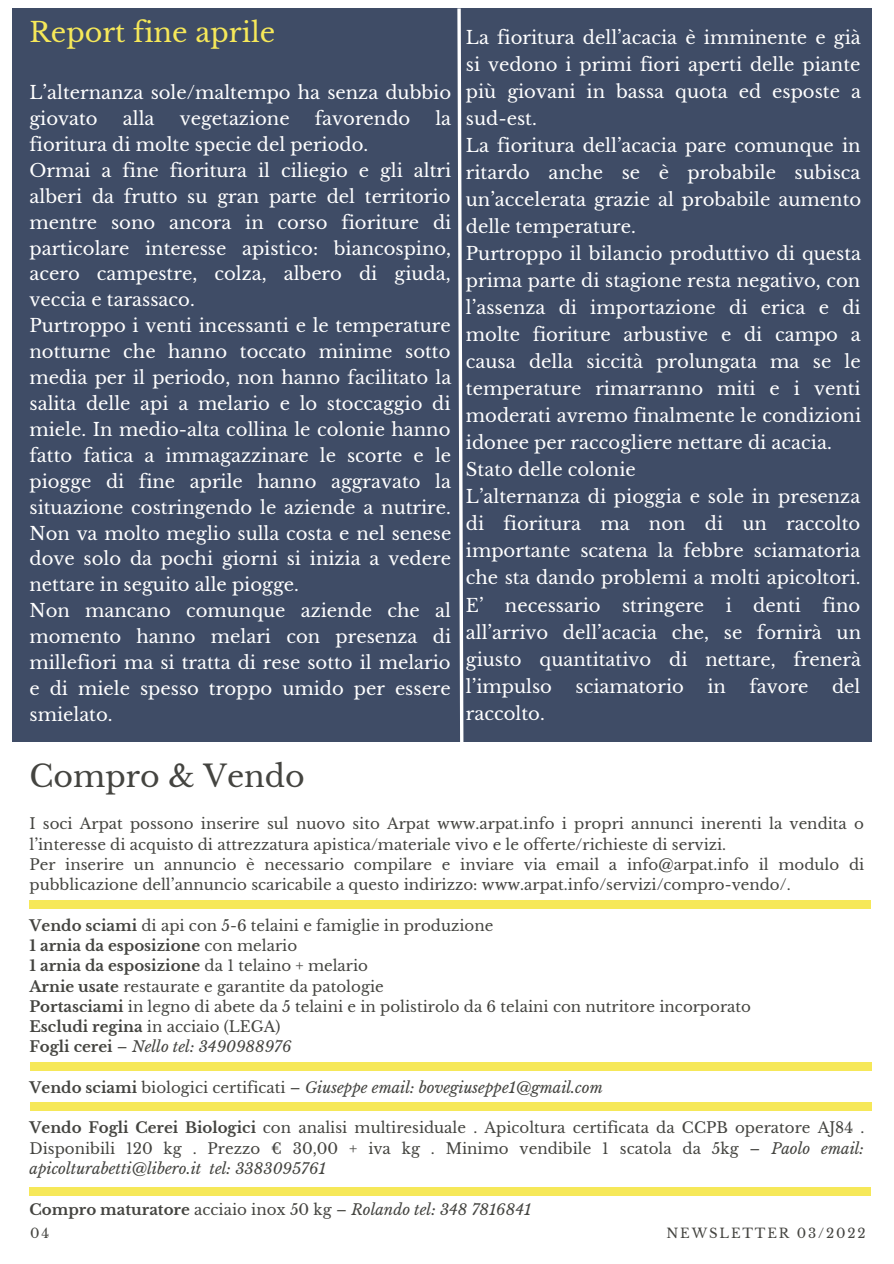
<style>
.page{position:relative;width:894px;height:1264px;background:#fff}
.page>*{position:absolute;margin:0;border:0;box-sizing:border-box;transform-origin:0 0}
.t1{font:30px "Libre Baskerville";color:#444440}
.t2{font:27px "Libre Baskerville";color:#f6e859}
.t3{font:18px/26px "Libre Baskerville";color:#fff;text-align:justify}
.t4{font:15px/20.2px "Libre Baskerville";color:#444440}
.t5{font:italic 15px "Libre Baskerville";color:#444440}
.t6{font:700 15px "Libre Baskerville";color:#444440}
.t7{font:13.2px "Libre Baskerville";letter-spacing:.14em;color:#444440}
.s1{font-weight:700}
.s2{font-weight:400}
.s3{font-weight:700;font-style:normal}
.s4{font-style:normal}
.s5{font-style:italic}
</style>
<div class="page">
<div style="left:29px;top:900px;width:842px;height:8px;background:#f6e859"></div>
<div style="left:29px;top:1187px;width:842px;height:8px;background:#f6e859"></div>
<div style="left:30px;top:1102px;width:841px;height:8px;background:#f6e859"></div>
<div style="left:30px;top:1062px;width:841px;height:8px;background:#f6e859"></div>
<div style="left:12px;top:8px;width:860px;height:733px;background:#3f4c66"></div>
<svg style="left:455px;top:8px;width:10px;height:734px"></svg>
<p class="t2" style="left:30px;top:16px;width:247px">Report fine aprile</p>
<p class="t3" style="left:29px;top:80px;width:423px">L’alternanza sole/maltempo ha senza dubbio giovato</p>
<p class="t3" style="left:123px;top:106px;width:33px">alla</p>
<p class="t3" style="left:180px;top:106px;width:111px">vegetazione</p>
<p class="t3" style="left:315px;top:106px;width:97px">favorendo</p>
<p class="t3" style="left:435px;top:106px;width:17px">la</p>
<p class="t3" style="left:29px;top:132px;width:340px">fioritura di molte specie del periodo.</p>
<p class="t3" style="left:29px;top:157px;width:423px">Ormai a fine fioritura il ciliegio e gli altri alberi da frutto su gran parte del territorio mentre sono ancora in corso fioriture di particolare interesse apistico: biancospino, acero campestre, colza, albero di giuda, veccia e tarassaco.</p>
<p class="t3" style="left:29px;top:313px;width:423px">Purtroppo i venti incessanti e le temperature notturne che hanno toccato minime sotto media per il periodo, non hanno facilitato la salita delle api a melario e lo stoccaggio di miele. In medio-alta collina le colonie hanno fatto fatica a immagazzinare le scorte e le piogge di fine aprile hanno aggravato la situazione costringendo le aziende a nutrire.<br>Non va molto meglio sulla costa e nel senese dove solo da pochi giorni si inizia a vedere nettare in seguito alle piogge.</p>
<p class="t3" style="left:29px;top:598px;width:423px">Non mancano comunque aziende che al momento hanno melari con presenza di millefiori ma si tratta di rese sotto il melario e di miele spesso troppo umido per essere smielato.</p>
<p class="t3" style="left:466px;top:24px;width:396px;line-height:27px">La fioritura dell’acacia è imminente e già si vedono i primi fiori aperti delle piante più giovani in bassa quota ed esposte a sud-est.</p>
<p class="t3" style="left:466px;top:132px;width:397px;line-height:27px">La fioritura dell’acacia pare comunque in ritardo anche se è probabile subisca un’accelerata grazie al probabile aumento delle temperature.</p>
<p class="t3" style="left:466px;top:240px;width:397px;line-height:27px">Purtroppo il bilancio produttivo di questa prima parte di stagione resta negativo, con l’assenza di importazione di erica e di molte fioriture arbustive e di campo a causa della siccità prolungata ma se le temperature rimarranno miti e i venti moderati avremo finalmente le condizioni idonee per raccogliere nettare di acacia.</p>
<p class="t3" style="left:466px;top:457px;width:171px">Stato delle colonie</p>
<p class="t3" style="left:466px;top:483px;width:396px;line-height:27px">L’alternanza di pioggia e sole in presenza di fioritura ma non di un raccolto importante scatena la febbre sciamatoria che sta dando problemi a molti apicoltori.<br>E’ necessario stringere i denti fino all’arrivo dell’acacia che, se fornirà un giusto quantitativo di nettare, frenerà l’impulso</p>
<p class="t3" style="left:575px;top:673px;width:110px">sciamatorio</p>
<p class="t3" style="left:707px;top:673px;width:20px">in</p>
<p class="t3" style="left:749px;top:673px;width:61px">favore</p>
<p class="t3" style="left:831px;top:673px;width:30px">del</p>
<p class="t3" style="left:466px;top:700px;width:80px">raccolto.</p>
<p class="t1" style="left:29px;top:758px;width:277px">Compro &amp; Vendo</p>
<p class="t4" style="left:29px;top:814px;width:835px">I soci Arpat possono inserire sul nuovo sito Arpat www.arpat.info i propri annunci inerenti la vendita o l’interesse di acquisto di attrezzatura apistica/materiale vivo e le offerte/richieste di servizi.</p>
<p class="t4" style="left:29px;top:854px;width:836px">Per inserire un annuncio è necessario compilare e inviare via email a info@arpat.info il modulo di pubblicazione dell’annuncio scaricabile a questo indirizzo: www.arpat.info/servizi/compro-vendo/.</p>
<p class="t4" style="left:29px;top:915px;width:465px"><span class="s1">Vendo sciami</span> di api con 5-6 telaini e famiglie in produzione</p>
<p class="t6" style="left:29px;top:936px;width:269px">1 arnia da esposizione <span class="s2">con melario</span></p>
<p class="t6" style="left:29px;top:956px;width:340px">1 arnia da esposizione <span class="s2">da 1 telaino + melario</span></p>
<p class="t4" style="left:29px;top:976px;width:355px"><span class="s1">Arnie usate</span> restaurate e garantite da patologie</p>
<p class="t4" style="left:29px;top:996px;width:722px"><span class="s1">Portasciami</span> in legno di abete da 5 telaini e in polistirolo da 6 telaini con nutritore incorporato</p>
<p class="t4" style="left:29px;top:1016px;width:252px"><span class="s1">Escludi regina</span> in acciaio (LEGA)</p>
<p class="t5" style="left:29px;top:1037px;width:263px"><span class="s3">Fogli cerei</span> <span class="s4">–</span> Nello tel: 3490988976</p>
<p class="t5" style="left:29px;top:1078px;width:574px"><span class="s3">Vendo sciami</span> <span class="s4">biologici certificati –</span> Giuseppe email: bovegiuseppe1@gmail.com</p>
<p class="t4" style="left:29px;top:1118px;width:836px;text-align:justify"><span class="s1">Vendo Fogli Cerei Biologici</span> con analisi multiresiduale . Apicoltura certificata da CCPB operatore AJ84 .<br>Disponibili 120 kg . Prezzo € 30,00 + iva kg . Minimo vendibile 1 scatola da 5kg – <span class="s5">Paolo email: apicolturabetti@libero.it tel: 3383095761</span></p>
<p class="t5" style="left:29px;top:1199px;width:503px"><span class="s3">Compro maturatore</span> <span class="s4">acciaio inox 50 kg –</span> Rolando tel: 348 7816841</p>
<p class="t7" style="left:30px;top:1225px;width:21px">04</p>
<p class="t7" style="left:666px;top:1225px;width:201px">NEWSLETTER 03/2022</p>
</div>
